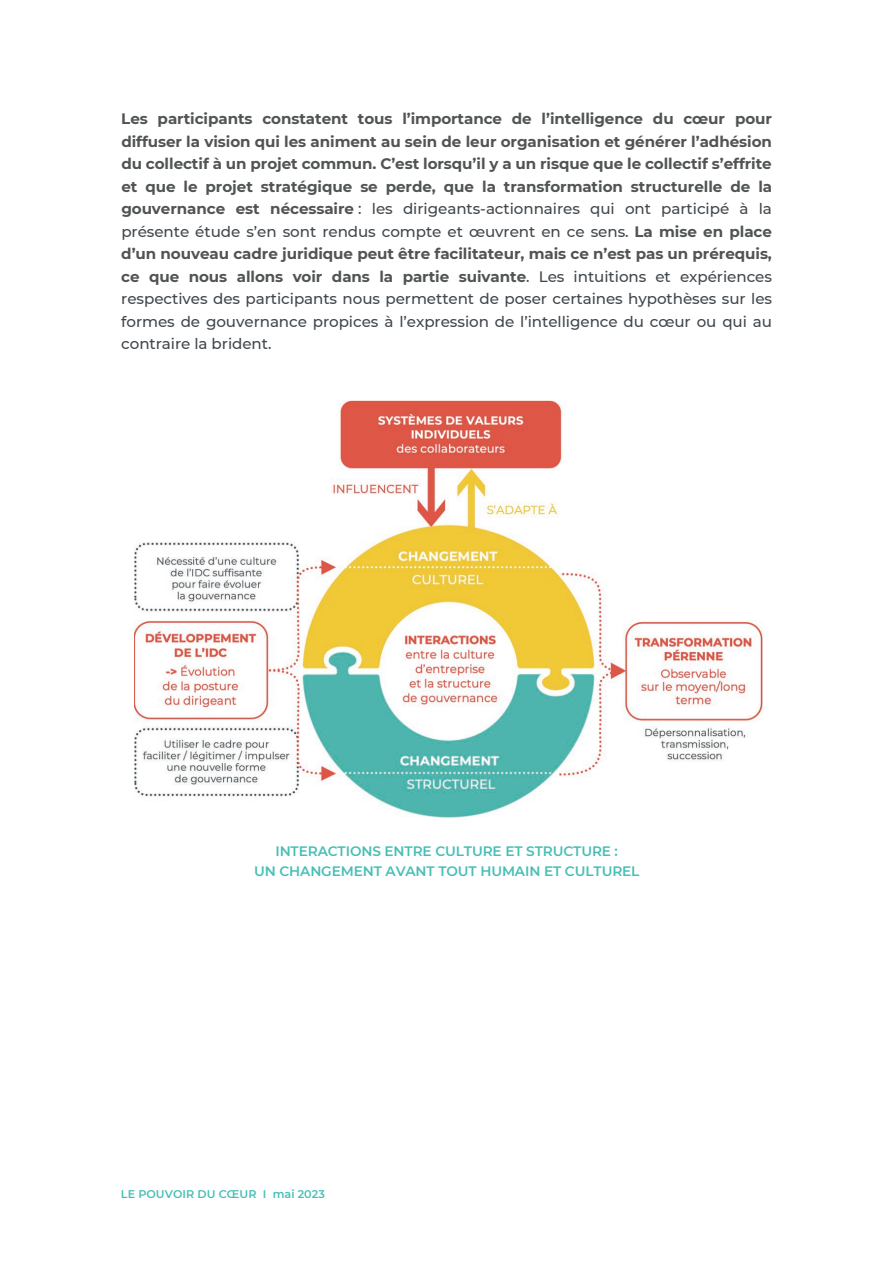
<style>
.page{position:relative;width:893px;height:1263px;background:#fff}
.page>*{position:absolute;margin:0;border:0;box-sizing:border-box;transform-origin:0 0}
.t1{font:700 15.15px/22.5px "Montserrat";letter-spacing:-.005em;color:#515455;text-align:justify}
.t2{font:600 13.65px/19.8px "Montserrat";letter-spacing:-.01em;color:#46bfb5;text-align:center}
.t3{font:600 11.1px "Montserrat";letter-spacing:.005em;color:#46bfb5}
.s1{font-weight:500;color:#40474d}
</style>
<div class="page">
<img style="left:134px;top:400px;width:628px;height:418px">
<p class="t1" style="left:121px;top:107px;width:652px">Les participants constatent tous l’importance de l’intelligence du cœur pour diffuser la vision qui les animent au sein de leur organisation et générer l’adhésion du collectif à un projet commun. C’est lorsqu’il y a un risque que le collectif s’effrite et que le projet stratégique se perde, que la transformation structurelle de la gouvernance est nécessaire <span class="s1">: les dirigeants-actionnaires qui ont participé à la présente étude s’en sont rendus compte et œuvrent en ce sens.</span> La mise en place d’un nouveau cadre juridique peut être facilitateur, mais ce n’est pas un prérequis, ce que nous allons voir dans la partie suivante<span class="s1">. Les intuitions et expériences respectives des participants nous permettent de poser certaines hypothèses sur les formes de gouvernance propices à l’expression de l’intelligence du cœur ou qui au contraire la brident.</span></p>
<p class="t2" style="left:254px;top:841px;width:387px">INTERACTIONS ENTRE CULTURE ET STRUCTURE :<br>UN CHANGEMENT AVANT TOUT HUMAIN ET CULTUREL</p>
<p class="t3" style="left:121px;top:1186px;width:205px">LE POUVOIR DU CŒUR I mai 2023</p>
</div>
